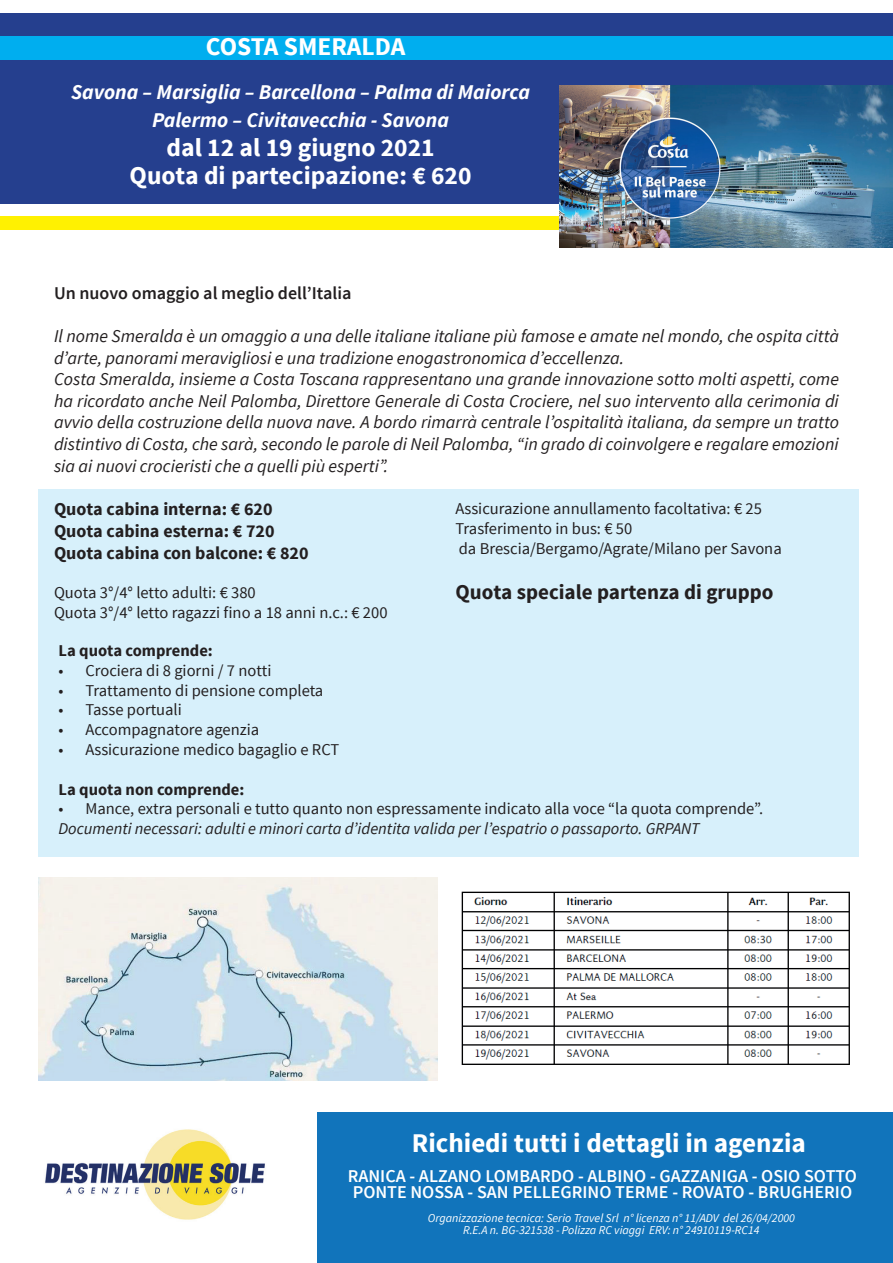
<style>
.page{position:relative;width:893px;height:1263px;background:#fff}
.page>*{position:absolute;margin:0;border:0;box-sizing:border-box;transform-origin:0 0}
.t1{font:700 27px "Source Sans Pro";color:#fff}
.t2{font:700 25.5px/28.5px "Source Sans Pro";color:#fff;text-align:center}
.t3{font:italic 700 21px/28.5px "Source Sans Pro";color:#fff;text-align:center}
.t4{font:700 21px "Source Sans Pro";color:#231f20}
.t5{font:italic 18px/21.6px "Source Sans Pro";color:#231f20}
.t6{font:600 18px/16.5px "Source Sans Pro";color:#fff}
.t7{font:700 18px/21.6px "Source Sans Pro";color:#231f20}
.t8{font:600 18px "Source Sans Pro";color:#231f20}
.t9{font:16.5px/19.8px "Source Sans Pro";color:#231f20}
.t10{font:italic 16.5px "Source Sans Pro";color:#231f20}
.t11{font:700 16.5px "Source Sans Pro";color:#231f20}
.t12{font:italic 12px/12px "Source Sans Pro";color:#fff;text-align:center}
</style>
<div class="page">
<div style="left:38px;top:489px;width:821px;height:368px;background:#d7f0fb"></div>
<div style="left:0;top:13px;width:893px;height:191px;background:#253f8e"></div>
<div style="left:0;top:216px;width:893px;height:13px;background:#fff101"></div>
<div style="left:0;top:36px;width:893px;height:24px;background:#00aeef"></div>
<div style="left:317px;top:1112px;width:576px;height:151px;background:#1174bb"></div>
<img style="left:45px;top:1129px;width:220px;height:91px">
<img style="left:560px;top:86px;width:333px;height:162px">
<img style="left:38px;top:877px;width:399px;height:203px">
<img style="left:461px;top:891px;width:389px;height:174px">
<h2 class="t2" style="left:206px;top:33px;width:201px">COSTA SMERALDA</h2>
<p class="t3" style="left:71px;top:77px;width:460px">Savona – Marsiglia – Barcellona – Palma di Maiorca<br>Palermo – Civitavecchia - Savona</p>
<h2 class="t2" style="left:130px;top:134px;width:343px">dal 12 al 19 giugno 2021<br>Quota di partecipazione: € 620</h2>
<p class="t8" style="left:54px;top:281px;width:299px">Un nuovo omaggio al meglio dell’Italia</p>
<p class="t5" style="left:54px;top:325px;width:786px">Il nome Smeralda è un omaggio a una delle italiane italiane più famose e amate nel mondo, che ospita città d’arte, panorami meravigliosi e una tradizione enogastronomica d’eccellenza.<br>Costa Smeralda, insieme a Costa Toscana rappresentano una grande innovazione sotto molti aspetti, come ha ricordato anche Neil Palomba, Direttore Generale di Costa Crociere, nel suo intervento alla cerimonia di avvio della costruzione della nuova nave. A bordo rimarrà centrale l’ospitalità italiana, da sempre un tratto distintivo di Costa, che sarà, secondo le parole di Neil Palomba, “in grado di coinvolgere e regalare emozioni sia ai nuovi crocieristi che a quelli più esperti”.</p>
<p class="t7" style="left:54px;top:499px;width:256px">Quota cabina interna: € 620<br>Quota cabina esterna: € 720<br>Quota cabina con balcone: € 820</p>
<p class="t9" style="left:54px;top:583px;width:335px">Quota 3°/4° letto adulti: € 380<br>Quota 3°/4° letto ragazzi fino a 18 anni n.c.: € 200</p>
<p class="t9" style="left:455px;top:499px;width:328px">Assicurazione annullamento facoltativa: € 25<br>Trasferimento in bus: € 50<br>da Brescia/Bergamo/Agrate/Milano per Savona</p>
<p class="t4" style="left:455px;top:578px;width:320px">Quota speciale partenza di gruppo</p>
<p class="t11" style="left:58px;top:640px;width:156px">La quota comprende:</p>
<p class="t9" style="left:58px;top:661px;width:215px">• Crociera di 8 giorni / 7 notti</p>
<p class="t9" style="left:58px;top:680px;width:266px">• Trattamento di pensione completa</p>
<p class="t9" style="left:58px;top:700px;width:125px">• Tasse portuali</p>
<p class="t9" style="left:58px;top:720px;width:202px">• Accompagnatore agenzia</p>
<p class="t9" style="left:58px;top:740px;width:283px">• Assicurazione medico bagaglio e RCT</p>
<p class="t11" style="left:58px;top:778px;width:187px">La quota non comprende:</p>
<p class="t9" style="left:58px;top:799px;width:706px">• Mance, extra personali e tutto quanto non espressamente indicato alla voce “la quota comprende”.</p>
<p class="t10" style="left:58px;top:818px;width:643px">Documenti necessari: adulti e minori carta d’identita valida per l’espatrio o passaporto. GRPANT</p>
<h1 class="t1" style="left:412px;top:1126px;width:396px">Richiedi tutti i dettagli in agenzia</h1>
<p class="t6" style="left:348px;top:1168px;width:511px">RANICA - ALZANO LOMBARDO - ALBINO - GAZZANIGA - OSIO SOTTO<br>PONTE NOSSA - SAN PELLEGRINO TERME - ROVATO - BRUGHERIO</p>
<p class="t12" style="left:428px;top:1212px;width:369px">Organizzazione tecnica: Serio Travel Srl n° licenza n° 11/ADV del 26/04/2000<br>R.E.A n. BG-321538 - Polizza RC viaggi ERV: n° 24910119-RC14</p>
</div>
